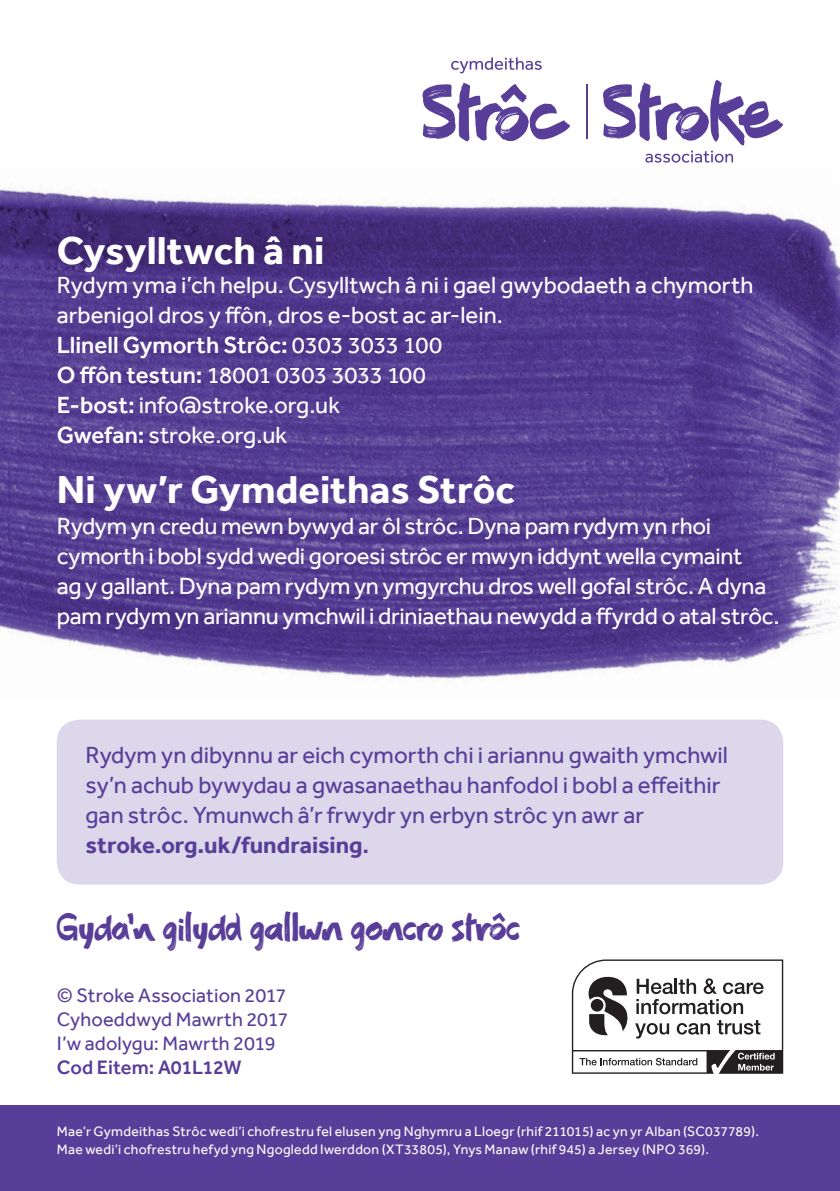
<style>
.page{position:relative;width:840px;height:1191px;background:#fff}
.page>*{position:absolute;margin:0;border:0;box-sizing:border-box;transform-origin:0 0}
.t1{font:700 40px "Effra";color:#fff}
.t2{font:36px "Action";color:#593e99}
.t3{font:24px/30px "Effra";letter-spacing:-.01em;color:#fff}
.t4{font:24px/30px "Effra";color:#593e99}
.t5{font:20px/24px "Effra";letter-spacing:.005em;color:#593e99;text-align:justify}
.t6{font:500 20px "Effra";letter-spacing:-.005em;color:#593e99}
.t7{font:14px/18px "Effra";letter-spacing:.02em;color:#fff}
.s1{font-weight:500}
.s2{font-weight:700}
</style>
<div class="page">
<img style="left:0;top:186px;width:839px;height:495px">
<div style="left:0;top:1106px;width:839px;height:85px;background:#593e99"></div>
<div style="left:57px;top:719px;width:725px;height:165px;background:#dcd7eb;border-radius:23px"></div>
<svg style="left:571px;top:959px;width:211px;height:114px"></svg>
<hr style="left:585px;top:84px;width:2px;height:54px;background:#593e99">
<svg style="left:645px;top:151px;width:87px;height:12px"></svg>
<svg style="left:603px;top:80px;width:179px;height:65px"></svg>
<svg style="left:422px;top:82px;width:148px;height:59px"></svg>
<svg style="left:451px;top:57px;width:90px;height:16px"></svg>
<h1 class="t1" style="left:57px;top:226px;width:269px">Cysylltwch â ni</h1>
<p class="t3" style="left:57px;top:269px;width:697px">Rydym yma i’ch helpu. Cysylltwch â ni i gael gwybodaeth a chymorth arbenigol dros y ffôn, dros e-bost ac ar-lein.<br><span class="s1">Llinell Gymorth Strôc:</span> 0303 3033 100<br><span class="s1">O ffôn testun:</span> 18001 0303 3033 100<br><span class="s1">E-bost:</span> info@stroke.org.uk<br><span class="s1">Gwefan:</span> stroke.org.uk</p>
<h1 class="t1" style="left:57px;top:465px;width:459px">Ni yw’r Gymdeithas Strôc</h1>
<p class="t3" style="left:57px;top:510px;width:724px">Rydym yn credu mewn bywyd ar ôl strôc. Dyna pam rydym yn rhoi cymorth i bobl sydd wedi goroesi strôc er mwyn iddynt wella cymaint<br>ag y gallant. Dyna pam rydym yn ymgyrchu dros well gofal strôc. A dyna pam rydym yn ariannu ymchwil i driniaethau newydd a ffyrdd o atal strôc.</p>
<p class="t4" style="left:85px;top:740px;width:643px">Rydym yn dibynnu ar eich cymorth chi i ariannu gwaith ymchwil sy’n achub bywydau a gwasanaethau hanfodol i bobl a effeithir gan strôc. Ymunwch â’r frwydr yn erbyn strôc yn awr ar <span class="s2">stroke.org.uk/fundraising</span><span class="s1">.</span></p>
<h2 class="t2" style="left:57px;top:900px;width:463px">Gyda’n gilydd gallwn goncro strôc</h2>
<p class="t5" style="left:57px;top:983px;width:233px">© Stroke Association 2017<br>Cyhoeddwyd Mawrth 2017<br>I’w adolygu: Mawrth 2019</p>
<p class="t6" style="left:57px;top:1055px;width:186px">Cod Eitem: A01L12W</p>
<p class="t7" style="left:57px;top:1121px;width:703px">Mae’r Gymdeithas Strôc wedi’i chofrestru fel elusen yng Nghymru a Lloegr (rhif 211015) ac yn yr Alban (SC037789).<br>Mae wedi’i chofrestru hefyd yng Ngogledd Iwerddon (XT33805), Ynys Manaw (rhif 945) a Jersey (NPO 369).</p>
</div>
